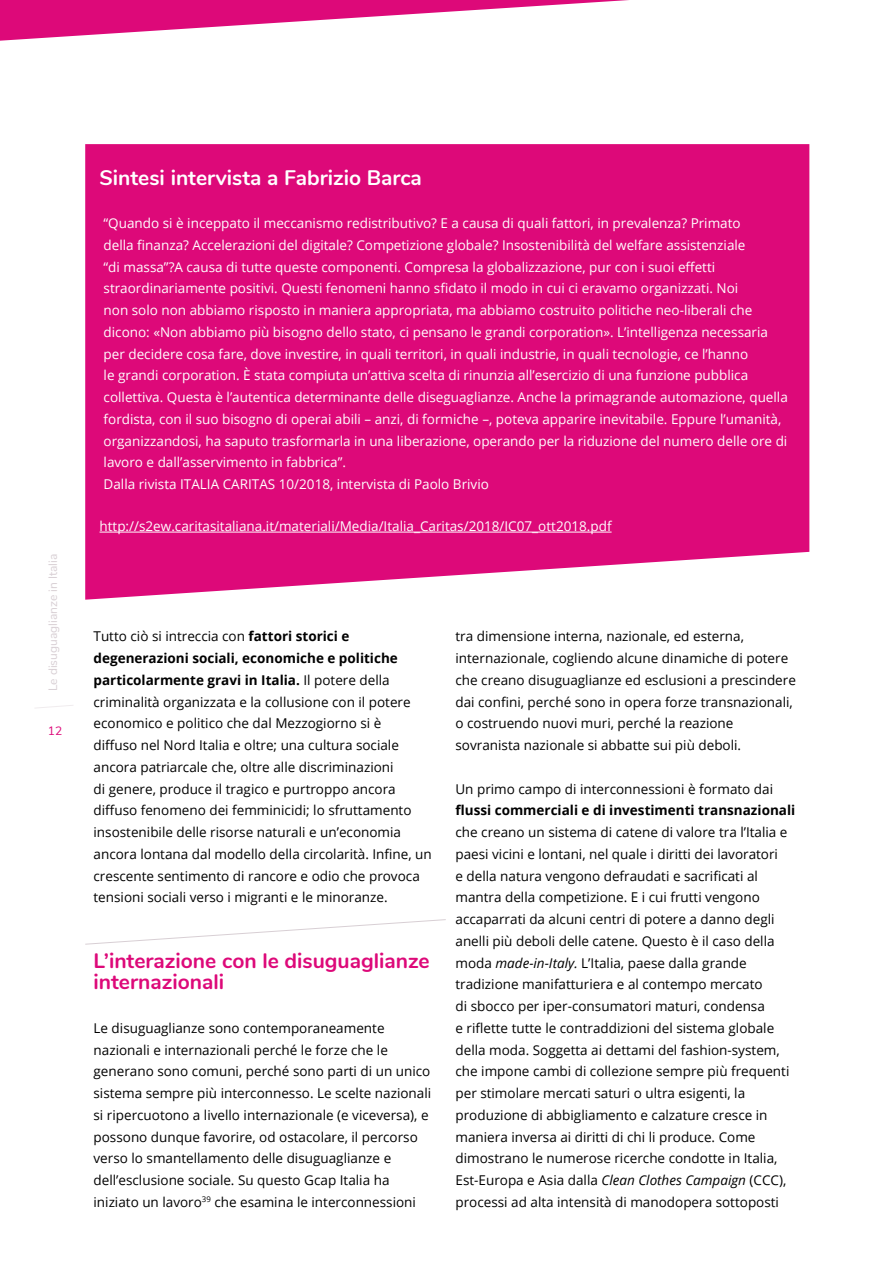
<style>
.page{position:relative;width:893px;height:1263px;background:#fff}
.page>*{position:absolute;margin:0;border:0;box-sizing:border-box;transform-origin:0 0}
.titre1{font:700 21px/21.8px "Nunito";color:#dd0979}
.titre1-2{font:700 21px "Nunito";color:#fff}
.t1{font:13.5px/21.8px "Open Sans";color:#000}
.t2{font:13.5px/21.8px "Open Sans";color:#fff}
.t3{font:12px "Nunito";color:#d8cfd4}
.t4{font:12px "Nunito";color:#dd0979}
.s1{font-weight:700}
.s2{font-style:italic}
</style>
<div class="page">
<svg style="left:35px;top:705px;width:38px;height:4px"></svg>
<svg style="left:0;top:0;width:629px;height:41px"></svg>
<div style="left:85px;top:144px;width:724px;height:456px;background:#dd0979"></div>
<hr style="left:100px;top:532px;width:512px;height:1px;background:#fff">
<svg style="left:85px;top:919px;width:361px;height:26px"></svg>
<p class="t3" style="left:44px;top:691px;width:139px;rotate:-90deg">Le disuguaglianze in Italia</p>
<p class="t4" style="left:48px;top:722px;width:16px">12</p>
<p class="titre1-2" style="left:100px;top:162px;width:324px">Sintesi intervista a Fabrizio Barca</p>
<p class="t2" style="left:104px;top:212px;width:686px">“Quando si è inceppato il meccanismo redistributivo? E a causa di quali fattori, in prevalenza? Primato<br>della finanza? Accelerazioni del digitale? Competizione globale? Insostenibilità del welfare assistenziale<br>“di massa”?A causa di tutte queste componenti. Compresa la globalizzazione, pur con i suoi effetti straordinariamente positivi. Questi fenomeni hanno sfidato il modo in cui ci eravamo organizzati. Noi<br>non solo non abbiamo risposto in maniera appropriata, ma abbiamo costruito politiche neo-liberali che dicono: «Non abbiamo più bisogno dello stato, ci pensano le grandi corporation». L’intelligenza necessaria per decidere cosa fare, dove investire, in quali territori, in quali industrie, in quali tecnologie, ce l’hanno<br>le grandi corporation. È stata compiuta un’attiva scelta di rinunzia all’esercizio di una funzione pubblica collettiva. Questa è l’autentica determinante delle diseguaglianze. Anche la primagrande automazione, quella fordista, con il suo bisogno di operai abili – anzi, di formiche –, poteva apparire inevitabile. Eppure l’umanità, organizzandosi, ha saputo trasformarla in una liberazione, operando per la riduzione del numero delle ore di lavoro e dall’asservimento in fabbrica”.</p>
<p class="t2" style="left:104px;top:473px;width:387px">Dalla rivista ITALIA CARITAS 10/2018, intervista di Paolo Brivio</p>
<p class="t2" style="left:100px;top:515px;width:514px">http://s2ew.caritasitaliana.it/materiali/Media/Italia_Caritas/2018/IC07_ott2018.pdf</p>
<p class="t1" style="left:94px;top:625px;width:340px">Tutto ciò si intreccia con <span class="s1">fattori storici e degenerazioni sociali, economiche e politiche particolarmente gravi in Italia.</span> Il potere della criminalità organizzata e la collusione con il potere economico e politico che dal Mezzogiorno si è<br>diffuso nel Nord Italia e oltre; una cultura sociale ancora patriarcale che, oltre alle discriminazioni<br>di genere, produce il tragico e purtroppo ancora diffuso fenomeno dei femminicidi; lo sfruttamento insostenibile delle risorse naturali e un’economia ancora lontana dal modello della circolarità. Infine, un crescente sentimento di rancore e odio che provoca tensioni sociali verso i migranti e le minoranze.</p>
<p class="titre1" style="left:94px;top:948px;width:338px">L’interazione con le disuguaglianze internazionali</p>
<p class="t1" style="left:94px;top:1017px;width:339px">Le disuguaglianze sono contemporaneamente nazionali e internazionali perché le forze che le generano sono comuni, perché sono parti di un unico sistema sempre più interconnesso. Le scelte nazionali si ripercuotono a livello internazionale (e viceversa), e possono dunque favorire, od ostacolare, il percorso verso lo smantellamento delle disuguaglianze e dell’esclusione sociale. Su questo Gcap Italia ha iniziato un lavoro<sup>39</sup> che esamina le interconnessioni</p>
<p class="t1" style="left:455px;top:625px;width:342px">tra dimensione interna, nazionale, ed esterna, internazionale, cogliendo alcune dinamiche di potere che creano disuguaglianze ed esclusioni a prescindere dai confini, perché sono in opera forze transnazionali, o costruendo nuovi muri, perché la reazione sovranista nazionale si abbatte sui più deboli.</p>
<p class="t1" style="left:455px;top:777px;width:341px">Un primo campo di interconnessioni è formato dai <span class="s1">flussi commerciali e di investimenti transnazionali </span>che creano un sistema di catene di valore tra l’Italia e paesi vicini e lontani, nel quale i diritti dei lavoratori<br>e della natura vengono defraudati e sacrificati al mantra della competizione. E i cui frutti vengono accaparrati da alcuni centri di potere a danno degli anelli più deboli delle catene. Questo è il caso della moda <span class="s2">made-in-Italy.</span> L’Italia, paese dalla grande tradizione manifatturiera e al contempo mercato<br>di sbocco per iper-consumatori maturi, condensa<br>e riflette tutte le contraddizioni del sistema globale della moda. Soggetta ai dettami del fashion-system, che impone cambi di collezione sempre più frequenti per stimolare mercati saturi o ultra esigenti, la produzione di abbigliamento e calzature cresce in maniera inversa ai diritti di chi li produce. Come dimostrano le numerose ricerche condotte in Italia, Est-Europa e Asia dalla <span class="s2">Clean Clothes Campaign</span> (CCC), processi ad alta intensità di manodopera sottoposti</p>
</div>
